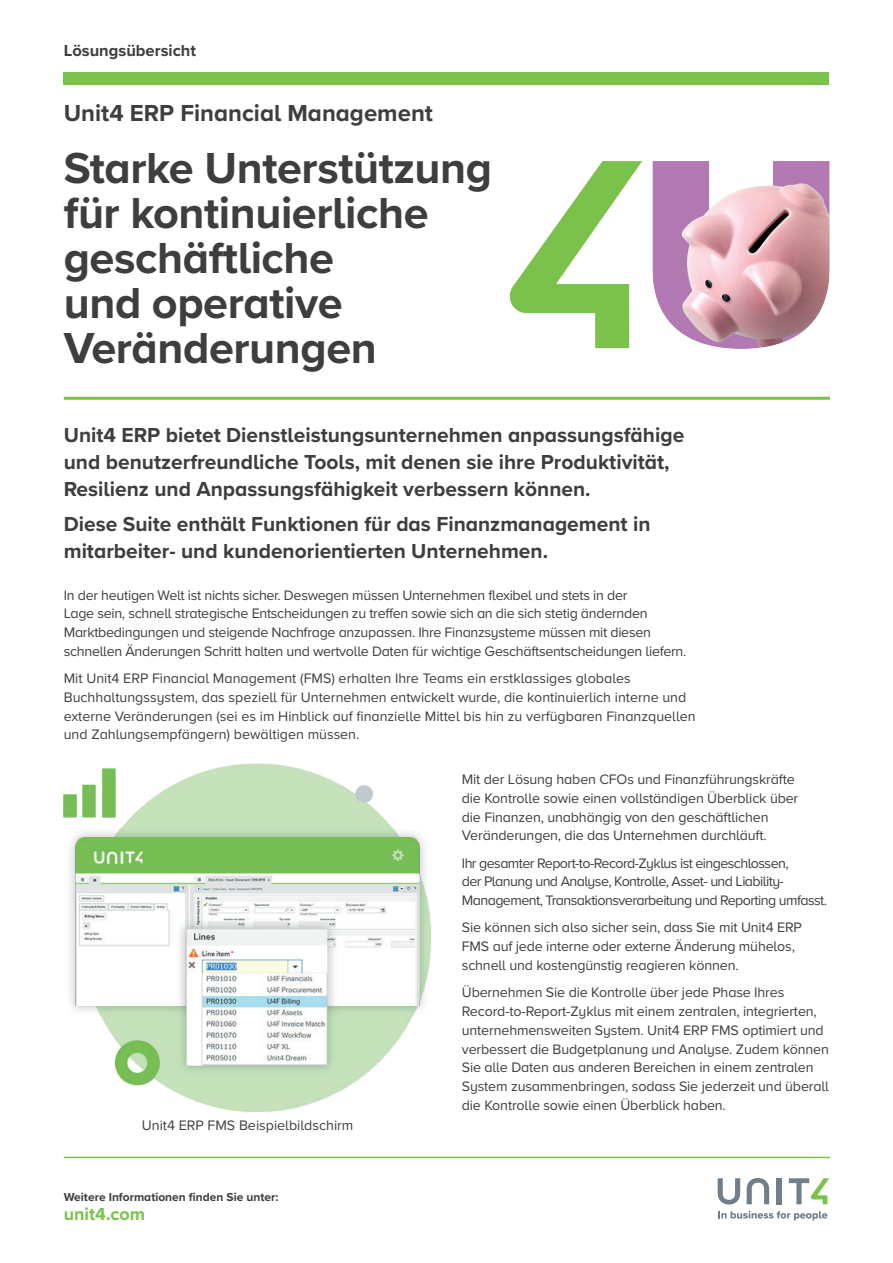
<style>
.page{position:relative;width:893px;height:1263px;background:#fff}
.page>*{position:absolute;margin:0;border:0;box-sizing:border-box;transform-origin:0 0}
.t1{font:700 45px/45px "Proxima Nova A";letter-spacing:-.01em;color:#3e3e3f}
.t2{font:700 24px "Proxima Nova A";color:#3e3e3f}
.t3{font:700 21px/27px "Proxima Nova A";color:#3e3e3f}
.t4{font:700 18px "Proxima Nova A";color:#7ac24b}
.t5{font:700 16.5px "Proxima Nova A";color:#3e3e3f}
.t6{font:14.25px/18.8px "Proxima Nova A";letter-spacing:-.01em;color:#3e3e3f}
.t7{font:14.25px/18.8px "Proxima Nova A";letter-spacing:-.04em;color:#3e3e3f}
.t8{font:700 12px "Proxima Nova A";color:#3e3e3f}
</style>
<div class="page">
<div style="left:64px;top:72px;width:765px;height:13px;background:#7ac24b"></div>
<hr style="left:64px;top:1157px;width:766px;height:1px;background:#7ac24b">
<svg style="left:718px;top:1211px;width:109px;height:9px"></svg>
<svg style="left:718px;top:1178px;width:22px;height:26px"></svg>
<svg style="left:747px;top:1178px;width:22px;height:26px"></svg>
<div style="left:777px;top:1178px;width:5px;height:26px;background:#727f8a"></div>
<svg style="left:789px;top:1178px;width:40px;height:26px"></svg>
<img style="left:509px;top:161px;width:320px;height:188px">
<hr style="left:64px;top:397px;width:766px;height:3px;background:#7ac24b">
<img style="left:64px;top:763px;width:368px;height:349px">
<p class="t5" style="left:64px;top:38px;width:134px">Lösungsübersicht</p>
<h2 class="t2" style="left:64px;top:95px;width:371px">Unit4 ERP Financial Management</h2>
<h1 class="t1" style="left:64px;top:144px;width:430px">Starke Unterstützung für kontinuierliche geschäftliche<br>und operative<br>Veränderungen</h1>
<h3 class="t3" style="left:64px;top:421px;width:622px">Unit4 ERP bietet Dienstleistungsunternehmen anpassungsfähige und benutzerfreundliche Tools, mit denen sie ihre Produktivität,<br>Resilienz und Anpassungsfähigkeit verbessern können.</h3>
<h3 class="t3" style="left:64px;top:510px;width:588px">Diese Suite enthält Funktionen für das Finanzmanagement in mitarbeiter- und kundenorientierten Unternehmen.</h3>
<p class="t6" style="left:64px;top:585px;width:624px">In der heutigen Welt ist nichts sicher. Deswegen müssen Unternehmen flexibel und stets in der<br>Lage sein, schnell strategische Entscheidungen zu treffen sowie sich an die sich stetig ändernden Marktbedingungen und steigende Nachfrage anzupassen. Ihre Finanzsysteme müssen mit diesen schnellen Änderungen Schritt halten und wertvolle Daten für wichtige Geschäftsentscheidungen liefern.</p>
<p class="t6" style="left:64px;top:668px;width:633px">Mit Unit4 ERP Financial Management (FMS) erhalten Ihre Teams ein erstklassiges globales Buchhaltungssystem, das speziell für Unternehmen entwickelt wurde, die kontinuierlich interne und externe Veränderungen (sei es im Hinblick auf finanzielle Mittel bis hin zu verfügbaren Finanzquellen und Zahlungsempfängern) bewältigen müssen.</p>
<p class="t6" style="left:142px;top:1115px;width:213px">Unit4 ERP FMS Beispielbildschirm</p>
<p class="t8" style="left:64px;top:1188px;width:216px">Weitere Informationen finden Sie unter:</p>
<p class="t4" style="left:64px;top:1201px;width:83px">unit4.com</p>
<p class="t6" style="left:462px;top:769px;width:338px">Mit der Lösung haben CFOs und Finanzführungskräfte die Kontrolle sowie einen vollständigen Überblick über die Finanzen, unabhängig von den geschäftlichen Veränderungen, die das Unternehmen durchläuft.</p>
<p class="t7" style="left:462px;top:853px;width:367px">Ihr gesamter Report-to-Record-Zyklus ist eingeschlossen,<br>der Planung und Analyse, Kontrolle, Asset- und Liability-<br>Management, Transaktionsverarbeitung und Reporting umfasst.</p>
<p class="t6" style="left:462px;top:918px;width:342px">Sie können sich also sicher sein, dass Sie mit Unit4 ERP<br>FMS auf jede interne oder externe Änderung mühelos, schnell und kostengünstig reagieren können.</p>
<p class="t6" style="left:462px;top:982px;width:369px">Übernehmen Sie die Kontrolle über jede Phase Ihres Record-to-Report-Zyklus mit einem zentralen, integrierten, unternehmensweiten System. Unit4 ERP FMS optimiert und verbessert die Budgetplanung und Analyse. Zudem können Sie alle Daten aus anderen Bereichen in einem zentralen System zusammenbringen, sodass Sie jederzeit und überall die Kontrolle sowie einen Überblick haben.</p>
</div>
